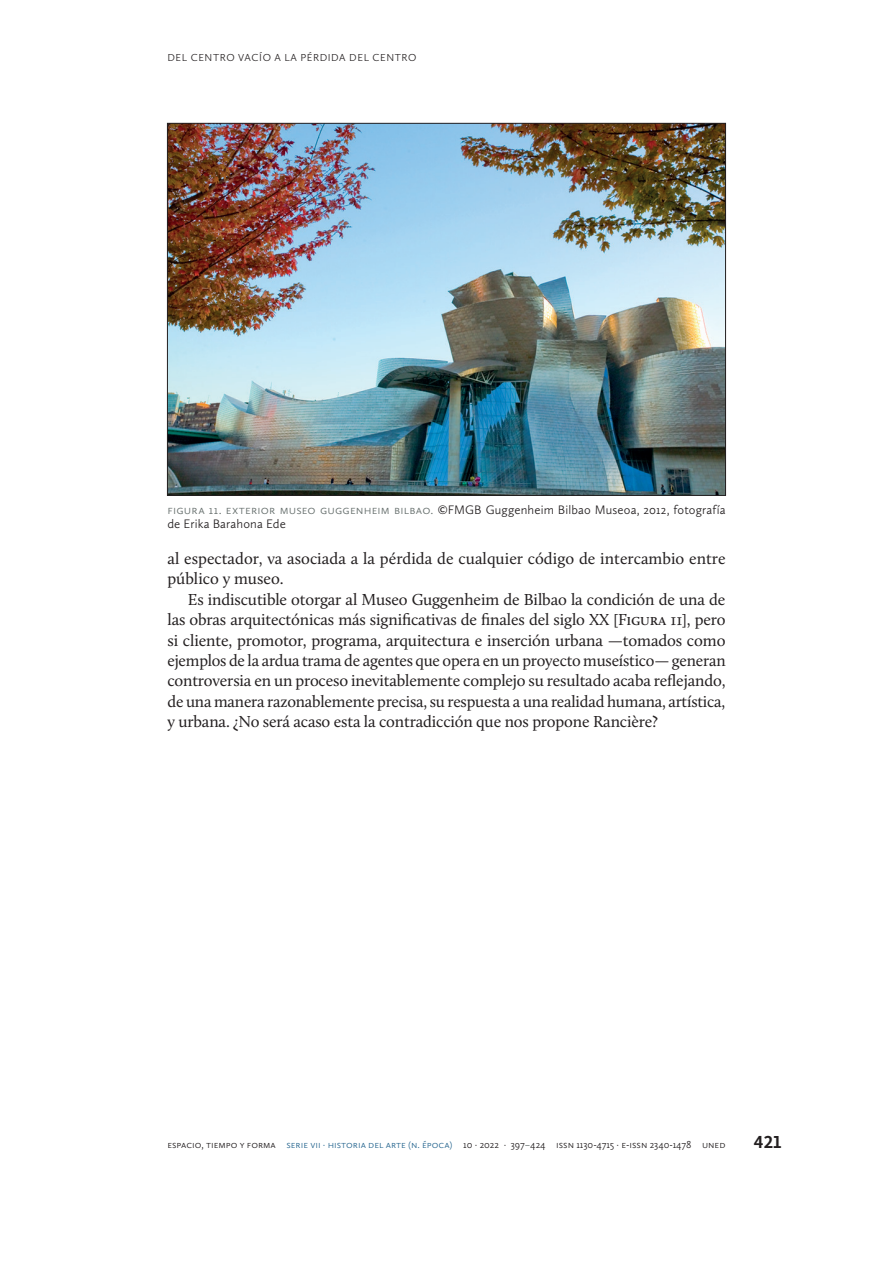
<style>
.page{position:relative;width:893px;height:1263px;background:#fff}
.page>*{position:absolute;margin:0;border:0;box-sizing:border-box;transform-origin:0 0}
.t1{font:700 18px "Calluna Sans";color:#231f20}
.t2{font:16.5px/20.4px "Calluna";color:#231f20}
.t3{font:300 12.75px/14.2px "Calluna Sans";letter-spacing:.01em;color:#231f20}
.t4{font:300 10.5px "Calluna Sans";color:#231f20}
.t5{font:300 10.5px "Calluna Sans";color:#286790}
.t6{font:300 10.5px "Calluna Sans";letter-spacing:.055em;color:#231f20}
.s1{color:#67706e}
.s2{color:#286790}
.s3{font-weight:400;color:#67706e}
</style>
<div class="page">
<img style="left:169px;top:125px;width:555px;height:369px">
<p class="t6" style="left:167px;top:52px;width:153px">Del centro vac ío a la pérdida</p>
<p class="t4" style="left:349px;top:52px;width:58px">del centro</p>
<p class="t3" style="left:167px;top:502px;width:560px"><span class="s1">FIGURA 11. EXTERIOR MUSEO GUGGENH EIM BILBAO.</span> ©FMGB Guggenheim Bilbao M useoa, 2012, fotografía de Erika Barahona Ede</p>
<p class="t2" style="left:167px;top:548px;width:560px">al espectador, va asociada a la pérdida de cualquier código de intercambio entre público y museo.</p>
<p class="t2" style="left:167px;top:589px;width:560px;text-align:justify;text-indent:20px">Es indiscutible otorgar al Museo Guggenheim de Bilbao la condición de una de las obras arquitectónicas más significativas de finales del siglo XX [Figura 11], pero si cliente, promotor, programa, arquitectura e inserción urbana —tomados como ejemplos de la ardua trama de agentes que opera en un proyecto museístico— generan controversia en un proceso inevitablemente complejo su resultado acaba reflejando, de una manera razonablemente precisa, su respuesta a una realidad humana, artística, y urbana. ¿No será acaso esta la contradicción que nos propone Rancière?</p>
<p class="t4" style="left:167px;top:1138px;width:129px">ESPACIO, TIEMPO Y FORMA <span class="s2">Serie</span></p>
<p class="t5" style="left:310px;top:1138px;width:30px">VII · historia</p>
<p class="t5" style="left:368px;top:1138px;width:24px">del arte</p>
<p class="t5" style="left:408px;top:1138px;width:26px">(n. época</p>
<p class="t4" style="left:450px;top:1138px;width:276px"><span class="s2">)</span> 10 · 2022 · 397<span class="s3">–</span>424 ISSN 1130-4715 · e-iss n 2340-1478 UN ED</p>
<p class="t1" style="left:754px;top:1131px;width:29px">421</p>
</div>
